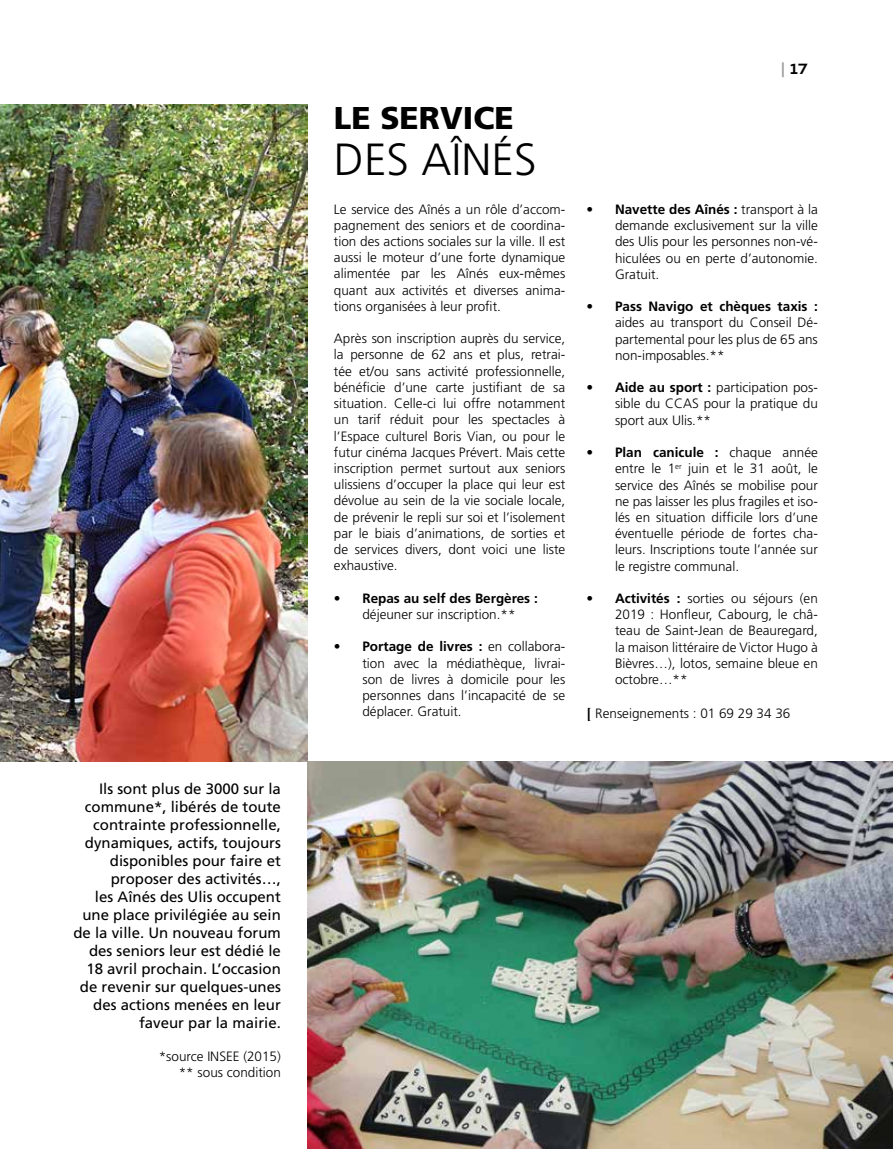
<style>
.page{position:relative;width:893px;height:1149px;background:#fff}
.page>*{position:absolute;margin:0;border:0;box-sizing:border-box;transform-origin:0 0}
.t1{font:300 45px "Frutiger";color:#000}
.t2{font:900 31.5px "Frutiger";color:#000}
.t3{font:15px/18px "Frutiger";color:#000;text-align:right}
.t4{font:300 13.5px/16.2px "Frutiger";color:#000;text-align:justify}
.t5{font:13.5px "Krona One";color:#000}
.s1{font-weight:700}
.s2{color:#9d9d9c}
.s3{font-family:"Times New Roman";font-weight:700;font-size:15px}
</style>
<div class="page">
<img style="left:0;top:105px;width:308px;height:656px">
<img style="left:308px;top:761px;width:585px;height:387px">
<p class="t3" style="left:73px;top:779px;width:209px">Ils sont plus de 3000 sur la commune*, libérés de toute contrainte professionnelle, dynamiques, actifs, toujours disponibles pour faire et proposer des activités…,<br>les Aînés des Ulis occupent une place privilégiée au sein de la ville. Un nouveau forum des seniors leur est dédié le<br>18 avril prochain. L’occasion de revenir sur quelques-unes des actions menées en leur faveur par la mairie.</p>
<p class="t4" style="left:159px;top:1047px;width:124px;text-align:right">*source INSEE (2015) ** sous condition</p>
<h2 class="t2" style="left:334px;top:99px;width:181px">LE SERVICE</h2>
<h1 class="t1" style="left:334px;top:133px;width:204px">DES AÎNÉS</h1>
<p class="t4" style="left:334px;top:201px;width:233px">Le service des Aînés a un rôle d’accom&shy;pagnement des seniors et de coordina&shy;tion des actions sociales sur la ville. Il est aussi le moteur d’une forte dynamique alimentée par les Aînés eux-mêmes quant aux activités et diverses anima&shy;tions organisées à leur profit.</p>
<p class="t4" style="left:334px;top:330px;width:233px">Après son inscription auprès du service, la personne de 62 ans et plus, retrai&shy;tée et/ou sans activité professionnelle, bénéficie d’une carte justifiant de sa situation. Celle-ci lui offre notamment un tarif réduit pour les spectacles à l’Espace culturel Boris Vian, ou pour le futur cinéma Jacques Prévert. Mais cette inscription permet surtout aux seniors ulissiens d’occuper la place qui leur est dévolue au sein de la vie sociale locale, de prévenir le repli sur soi et l’isolement par le biais d’animations, de sorties et de services divers, dont voici une liste exhaustive.</p>
<p class="t4" style="left:334px;top:590px;width:205px;text-align:center">• <span class="s1">Repas au self des Bergères : </span>déjeuner sur inscription.**</p>
<p class="t4" style="left:362px;top:638px;width:204px;text-indent:-28px">• <span class="s1">Portage de livres :</span> en collabora&shy;tion avec la médiathèque, livrai&shy;son de livres à domicile pour les personnes dans l’incapacité de se déplacer. Gratuit.</p>
<p class="t5" style="left:781px;top:60px;width:28px"><span class="s2">|</span> 17</p>
<p class="t4" style="left:615px;top:201px;width:204px;text-indent:-28px">• <span class="s1">Navette des Aînés :</span> transport à la demande exclusivement sur la ville des Ulis pour les personnes non-vé&shy;hiculées ou en perte d’autonomie.<br>Gratuit.</p>
<p class="t4" style="left:615px;top:298px;width:204px;text-indent:-28px">• <span class="s1">Pass Navigo et chèques taxis : </span>aides au transport du Conseil Dé&shy;partemental pour les plus de 65 ans non-imposables.**</p>
<p class="t4" style="left:615px;top:379px;width:204px;text-indent:-28px">• <span class="s1">Aide au sport :</span> participation pos&shy;sible du CCAS pour la pratique du sport aux Ulis.**</p>
<p class="t4" style="left:615px;top:444px;width:204px;text-indent:-28px">• <span class="s1">Plan canicule :</span> chaque année entre le 1<sup>er</sup> juin et le 31 août, le service des Aînés se mobilise pour ne pas laisser les plus fragiles et iso&shy;lés en situation difficile lors d’une éventuelle période de fortes cha&shy;leurs. Inscriptions toute l’année sur le registre communal.</p>
<p class="t4" style="left:615px;top:590px;width:204px;text-indent:-28px">• <span class="s1">Activités :</span> sorties ou séjours (en 2019 : Honfleur, Cabourg, le châ&shy;teau de Saint-Jean de Beauregard, la maison littéraire de Victor Hugo à Bièvres…), lotos, semaine bleue en octobre…**</p>
<p class="t4" style="left:587px;top:705px;width:205px"><span class="s3">[</span> Renseignements : 01 69 29 34 36</p>
</div>
